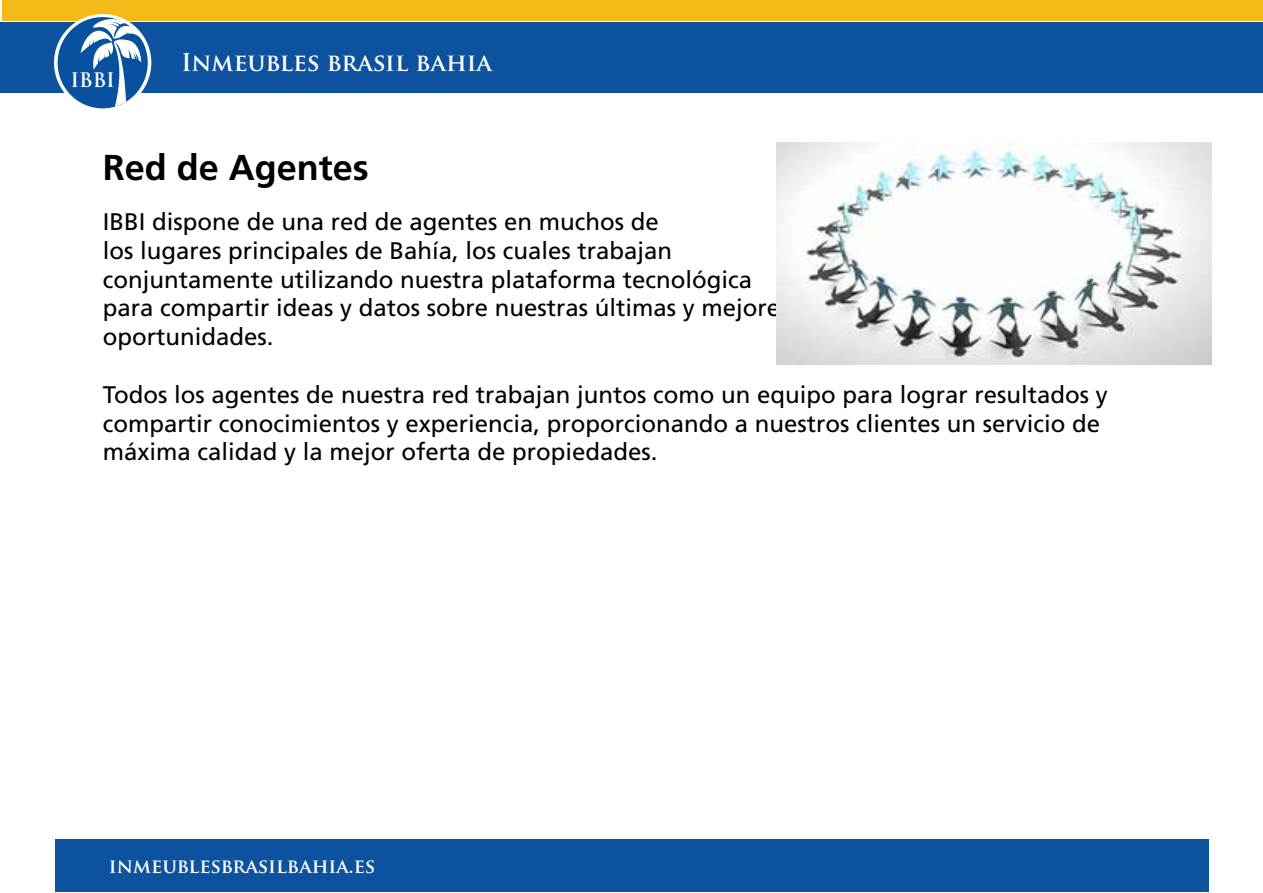
<style>
.page{position:relative;width:1263px;height:893px;background:#fff}
.page>*{position:absolute;margin:0;border:0;box-sizing:border-box;transform-origin:0 0}
.t1{font:700 36px "Frutiger LT";color:#000}
.t2{font:24px/28.8px "Frutiger LT";color:#000}
.t3{font:700 24px "Trajan Pro";color:#fff}
.t4{font:700 19.5px "Trajan Pro";color:#fff}
</style>
<div class="page">
<div style="left:55px;top:839px;width:1154px;height:53px;background:#0d529f"></div>
<div style="left:3px;top:0;width:1260px;height:20px;background:#f5ba18"></div>
<div style="left:0;top:22px;width:1263px;height:71px;background:#0d529f"></div>
<img style="left:776px;top:142px;width:435px;height:222px">
<svg style="left:54px;top:14px;width:97px;height:97px"></svg>
<div style="left:58px;top:17px;width:90px;height:91px;background:#07519f;border-radius:50%"></div>
<svg style="left:80px;top:19px;width:63px;height:88px"></svg>
<p class="t4" style="left:70px;top:68px;width:46px">IBBI</p>
<p class="t3" style="left:181px;top:47px;width:312px">Inmeubles brasil bahia</p>
<h1 class="t1" style="left:103px;top:146px;width:268px">Red de Agentes</h1>
<p class="t2" style="left:103px;top:207px;width:688px">IBBI dispone de una red de agentes en muchos de<br>los lugares principales de Bahía, los cuales trabajan conjuntamente utilizando nuestra plataforma tecnológica para compartir ideas y datos sobre nuestras últimas y mejores oportunidades.</p>
<p class="t2" style="left:103px;top:380px;width:1007px">Todos los agentes de nuestra red trabajan juntos como un equipo para lograr resultados y compartir conocimientos y experiencia, proporcionando a nuestros clientes un servicio de máxima calidad y la mejor oferta de propiedades.</p>
<p class="t4" style="left:109px;top:854px;width:268px">inmeublesbrasilbahia.es</p>
</div>
